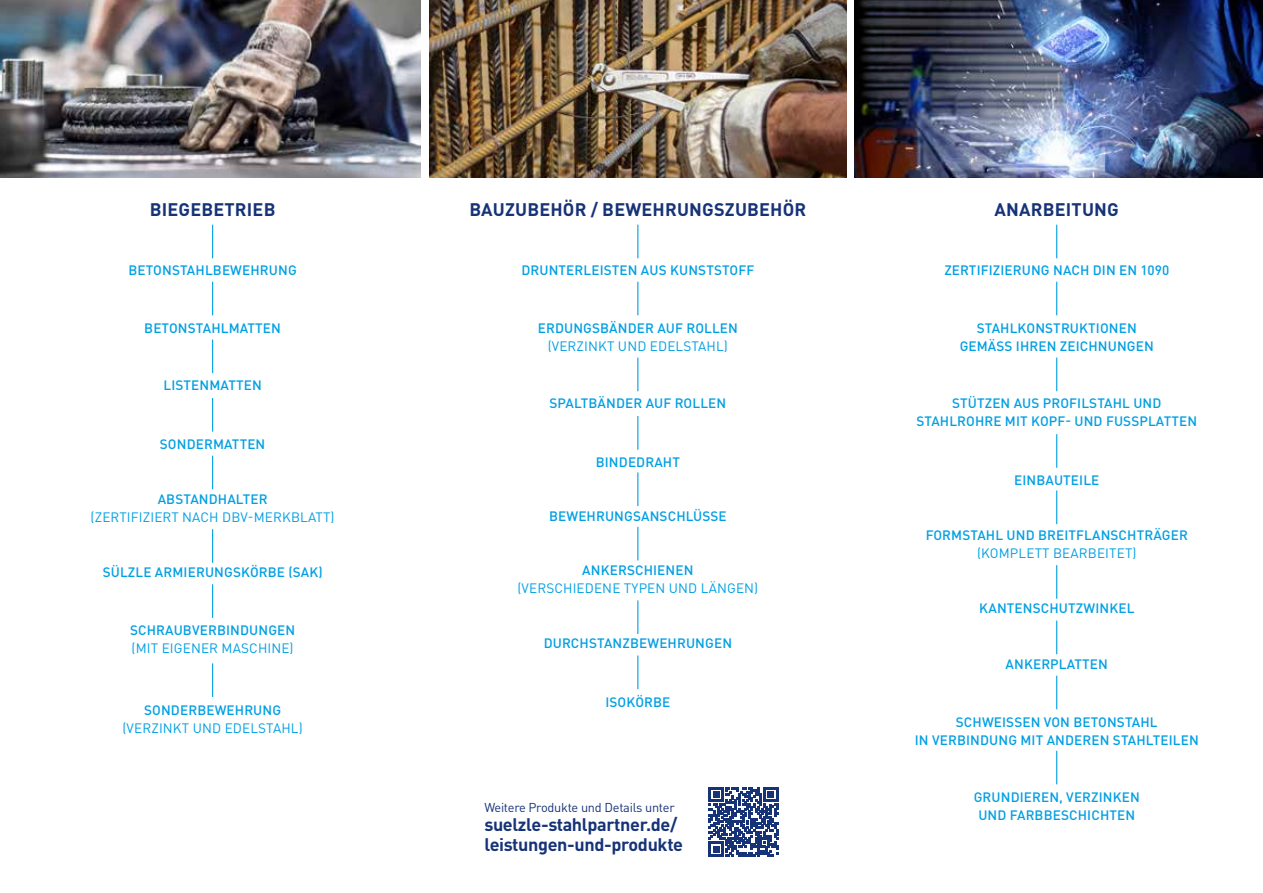
<style>
.page{position:relative;width:1263px;height:893px;background:#fff}
.page>*{position:absolute;margin:0;border:0;box-sizing:border-box;transform-origin:0 0}
.t1{font:700 18px "DINOT";letter-spacing:.01em;color:#173378}
.t2{font:700 18px/19.5px "DINOT";letter-spacing:-.02em;color:#173378}
.t3{font:500 13.5px/18px "DINOT";letter-spacing:.01em;color:#009fe3;text-align:center}
.t4{font:13.5px "DINOT";letter-spacing:.01em;color:#009fe3}
.t5{font:12.75px "DINOT";letter-spacing:-.02em;color:#173378}
</style>
<div class="page">
<hr style="left:637px;top:600px;width:1px;height:34px;background:#009fe3">
<hr style="left:637px;top:655px;width:1px;height:34px;background:#009fe3">
<hr style="left:637px;top:527px;width:1px;height:33px;background:#009fe3">
<hr style="left:637px;top:472px;width:1px;height:34px;background:#009fe3">
<hr style="left:637px;top:416px;width:1px;height:34px;background:#009fe3">
<hr style="left:637px;top:358px;width:1px;height:33px;background:#009fe3">
<hr style="left:637px;top:282px;width:1px;height:33px;background:#009fe3">
<hr style="left:637px;top:225px;width:1px;height:33px;background:#009fe3">
<hr style="left:1056px;top:621px;width:1px;height:33px;background:#009fe3">
<hr style="left:1056px;top:676px;width:1px;height:33px;background:#009fe3">
<hr style="left:1056px;top:751px;width:1px;height:33px;background:#009fe3">
<hr style="left:1056px;top:565px;width:1px;height:34px;background:#009fe3">
<hr style="left:1056px;top:490px;width:1px;height:34px;background:#009fe3">
<hr style="left:1056px;top:434px;width:1px;height:34px;background:#009fe3">
<hr style="left:1056px;top:358px;width:1px;height:33px;background:#009fe3">
<hr style="left:1056px;top:282px;width:1px;height:33px;background:#009fe3">
<hr style="left:1056px;top:225px;width:1px;height:33px;background:#009fe3">
<hr style="left:212px;top:529px;width:1px;height:34px;background:#009fe3">
<hr style="left:212px;top:584px;width:1px;height:34px;background:#009fe3">
<hr style="left:212px;top:663px;width:1px;height:34px;background:#009fe3">
<hr style="left:212px;top:456px;width:1px;height:33px;background:#009fe3">
<hr style="left:212px;top:398px;width:1px;height:34px;background:#009fe3">
<hr style="left:212px;top:339px;width:1px;height:34px;background:#009fe3">
<hr style="left:212px;top:282px;width:1px;height:33px;background:#009fe3">
<hr style="left:212px;top:225px;width:1px;height:33px;background:#009fe3">
<img style="left:855px;top:0;width:408px;height:178px">
<img style="left:429px;top:0;width:417px;height:178px">
<img style="left:0;top:0;width:421px;height:178px">
<svg style="left:709px;top:787px;width:69px;height:69px"></svg>
<h1 class="t1" style="left:150px;top:198px;width:127px">BIEGEBETRIEB</h1>
<h1 class="t1" style="left:469px;top:198px;width:338px">BAUZUBEHÖR / BEWEHRUNGSZUBEHÖR</h1>
<h1 class="t1" style="left:994px;top:198px;width:126px">ANARBEITUNG</h1>
<p class="t3" style="left:128px;top:261px;width:170px">BETONSTAHLBEWEHRUNG</p>
<p class="t3" style="left:521px;top:261px;width:235px">DRUNTERLEISTEN AUS KUNSTSTOFF</p>
<p class="t3" style="left:944px;top:261px;width:226px">ZERTIFIZIERUNG NACH DIN EN 1090</p>
<p class="t3" style="left:144px;top:318px;width:138px">BETONSTAHLMATTEN</p>
<p class="t3" style="left:163px;top:376px;width:100px">LISTENMATTEN</p>
<p class="t3" style="left:160px;top:434px;width:107px">SONDERMATTEN</p>
<p class="t3" style="left:158px;top:490px;width:111px">ABSTANDHALTER</p>
<p class="t4" style="left:91px;top:508px;width:245px">(ZERTIFIZIERT NACH DBV-MERKBLATT)</p>
<p class="t3" style="left:103px;top:563px;width:221px">SÜLZLE ARMIERUNGSKÖRBE (SAK)</p>
<p class="t3" style="left:130px;top:621px;width:167px">SCHRAUBVERBINDUNGEN</p>
<p class="t4" style="left:132px;top:640px;width:164px">(MIT EIGENER MASCHINE)</p>
<p class="t3" style="left:144px;top:700px;width:139px">SONDERBEWEHRUNG</p>
<p class="t4" style="left:123px;top:719px;width:182px">(VERZINKT UND EDELSTAHL)</p>
<p class="t3" style="left:538px;top:318px;width:202px">ERDUNGSBÄNDER AUF ROLLEN</p>
<p class="t4" style="left:548px;top:337px;width:182px">(VERZINKT UND EDELSTAHL)</p>
<p class="t3" style="left:960px;top:318px;width:196px">STAHLKONSTRUKTIONEN<br>GEMÄSS IHREN ZEICHNUNGEN</p>
<p class="t3" style="left:549px;top:394px;width:178px">SPALTBÄNDER AUF ROLLEN</p>
<p class="t3" style="left:916px;top:394px;width:282px">STÜTZEN AUS PROFILSTAHL UND<br>STAHLROHRE MIT KOPF- UND FUSSPLATTEN</p>
<p class="t3" style="left:596px;top:453px;width:86px">BINDEDRAHT</p>
<p class="t3" style="left:549px;top:507px;width:179px">BEWEHRUNGSANSCHLÜSSE</p>
<p class="t3" style="left:582px;top:561px;width:113px">ANKERSCHIENEN</p>
<p class="t4" style="left:517px;top:580px;width:242px">(VERSCHIEDENE TYPEN UND LÄNGEN)</p>
<p class="t3" style="left:544px;top:634px;width:190px">DURCHSTANZBEWEHRUNGEN</p>
<p class="t3" style="left:605px;top:692px;width:67px">ISOKÖRBE</p>
<p class="t5" style="left:484px;top:799px;width:192px">Weitere Produkte und Details unter</p>
<h1 class="t2" style="left:484px;top:814px;width:200px">suelzle-stahlpartner.de/ leistungen-und-produkte</h1>
<p class="t3" style="left:1014px;top:471px;width:87px">EINBAUTEILE</p>
<p class="t3" style="left:926px;top:525px;width:264px">FORMSTAHL UND BREITFLANSCHTRÄGER</p>
<p class="t4" style="left:977px;top:544px;width:161px">(KOMPLETT BEARBEITET)</p>
<p class="t3" style="left:979px;top:599px;width:157px">KANTENSCHUTZWINKEL</p>
<p class="t3" style="left:1005px;top:654px;width:104px">ANKERPLATTEN</p>
<p class="t3" style="left:915px;top:713px;width:285px">SCHWEISSEN VON BETONSTAHL<br>IN VERBINDUNG MIT ANDEREN STAHLTEILEN</p>
<p class="t3" style="left:974px;top:788px;width:168px">GRUNDIEREN, VERZINKEN<br>UND FARBBESCHICHTEN</p>
</div>
